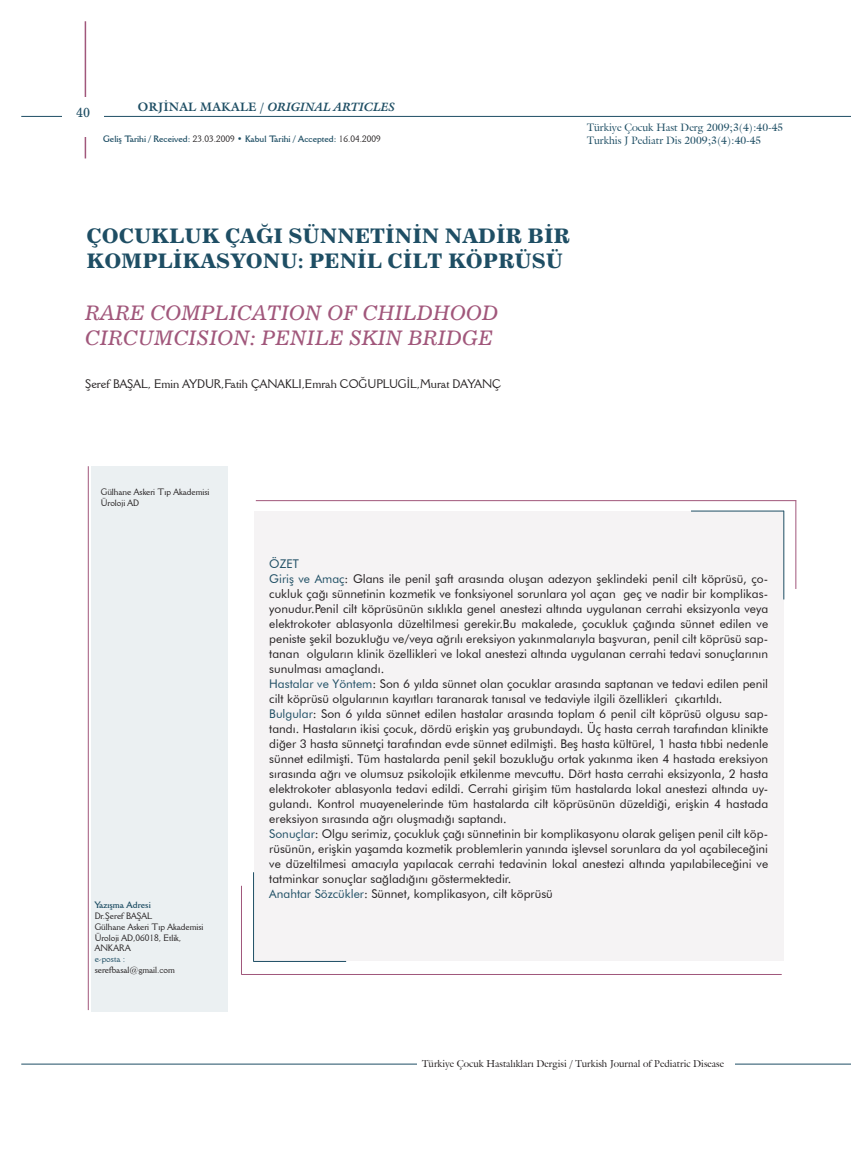
<style>
.page{position:relative;width:851px;height:1170px;background:#fff}
.page>*{position:absolute;margin:0;border:0;box-sizing:border-box;transform-origin:0 0}
.t1{font:21px "Century 731 BT Bold A";color:#1e4e64}
.t2{font:21px "Century 731 BT Italic A";color:#a1577b}
.t3{font:13.5px "Century 731 BT Roman A";color:#1e4e64}
.t4{font:12px/15px "Futura BT";color:#231f20;text-align:justify}
.t5{font:12px "Della Robbia BT";color:#231f20}
.t6{font:italic 700 12px "Galliard IT Cby BT";color:#1e4e64}
.t7{font:12px "Futura BT";color:#1e4e64}
.t8{font:10.5px "Galliard IT Cby BT";color:#1e4e64}
.t9{font:9.75px "Galliard IT Cby BT";color:#231f20}
.t10{font:9px/10.8px "Della Robbia BT";color:#231f20}
.t11{font:700 9px "Della Robbia BT";color:#1e4e64}
.t12{font:9px "Della Robbia BT";color:#1e4e64}
.s1{font-style:normal}
.s2{font-weight:400;color:#231f20}
.s3{color:#1e4e64}
</style>
<div class="page">
<hr style="left:85px;top:21px;width:1px;height:137px;background:#a1577b">
<hr style="left:21px;top:116px;width:829px;height:1px;background:#1e4e64">
<hr style="left:21px;top:1063px;width:829px;height:1px;background:#1e4e64">
<img style="left:62px;top:97px;width:41px;height:40px">
<div style="left:417px;top:1051px;width:318px;height:26px;background:#fff"></div>
<div style="left:254px;top:511px;width:529px;height:449px;background:#f5f3f4"></div>
<div style="left:92px;top:466px;width:136px;height:545px;background:#ebf0f2"></div>
<hr style="left:88px;top:466px;width:1px;height:543px;background:#a1577b">
<hr style="left:795px;top:500px;width:1px;height:89px;background:#a1577b">
<hr style="left:241px;top:885px;width:1px;height:89px;background:#a1577b">
<hr style="left:783px;top:510px;width:1px;height:89px;background:#1e4e64">
<hr style="left:253px;top:872px;width:1px;height:88px;background:#1e4e64">
<hr style="left:256px;top:500px;width:540px;height:1px;background:#a1577b">
<hr style="left:241px;top:974px;width:540px;height:1px;background:#a1577b">
<hr style="left:691px;top:510px;width:92px;height:1px;background:#1e4e64">
<hr style="left:253px;top:961px;width:93px;height:1px;background:#1e4e64">
<p class="t3" style="left:76px;top:104px;width:16px">40</p>
<p class="t6" style="left:138px;top:99px;width:258px"><span class="s1">ORJİNAL MAKALE /</span> ORIGINAL ARTICLES</p>
<p class="t8" style="left:587px;top:120px;width:197px">Türkiye Çocuk Hast Derg 2009;3(4):40-45</p>
<p class="t11" style="left:103px;top:133px;width:279px">Geliş Tarihi / Received: <span class="s2">23.03.2009</span> • Kabul Tarihi / Accepted: <span class="s2">16.04.2009</span></p>
<p class="t8" style="left:587px;top:133px;width:176px">Turkhis J Pediatr Dis 2009;3(4):40-45</p>
<p class="t1" style="left:86px;top:223px;width:485px">ÇOCUKLUK ÇAĞI SÜNNETİNİN NADİR BİR</p>
<p class="t1" style="left:86px;top:248px;width:478px">KOMPLİKASYONU: PENİL CİLT KÖPRÜSÜ</p>
<p class="t2" style="left:85px;top:300px;width:415px">RARE COMPLICATION OF CHILDHOOD</p>
<p class="t2" style="left:85px;top:325px;width:409px">CIRCUMCISION: PENILE SKIN BRIDGE</p>
<p class="t5" style="left:85px;top:376px;width:417px">Şeref BAŞAL, Emin AYDUR,Fatih ÇANAKLI,Emrah COĞUPLUGİL,Murat DAYANÇ</p>
<p class="t10" style="left:101px;top:486px;width:110px">Gülhane Askeri Tıp Akademisi<br>Üroloji AD</p>
<p class="t11" style="left:95px;top:899px;width:58px">Yazışma Adresi</p>
<p class="t10" style="left:95px;top:910px;width:59px">Dr.Şeref BAŞAL</p>
<p class="t10" style="left:95px;top:920px;width:110px">Gülhane Askeri Tıp Akademisi</p>
<p class="t10" style="left:95px;top:931px;width:88px">Üroloji AD,06018, Etlik,<br>ANKARA</p>
<p class="t12" style="left:95px;top:953px;width:32px">e-posta :</p>
<p class="t10" style="left:95px;top:964px;width:82px">serefbasal@gmail.com</p>
<p class="t7" style="left:269px;top:556px;width:31px">ÖZET</p>
<p class="t4" style="left:269px;top:571px;width:500px"><span class="s3">Giriş ve Amaç</span>: Glans ile penil şaft arasında oluşan adezyon şeklindeki penil cilt köprüsü, ço&shy;cukluk çağı sünnetinin kozmetik ve fonksiyonel sorunlara yol açan geç ve nadir bir komplikas&shy;yonudur.Penil cilt köprüsünün sıklıkla genel anestezi altında uygulanan cerrahi eksizyonla veya elektrokoter ablasyonla düzeltilmesi gerekir.Bu makalede, çocukluk çağında sünnet edilen ve peniste şekil bozukluğu ve/veya ağrılı ereksiyon yakınmalarıyla başvuran, penil cilt köprüsü sap&shy;tanan olguların klinik özellikleri ve lokal anestezi altında uygulanan cerrahi tedavi sonuçlarının sunulması amaçlandı.</p>
<p class="t4" style="left:269px;top:676px;width:500px"><span class="s3">Hastalar ve Yöntem</span>: Son 6 yılda sünnet olan çocuklar arasında saptanan ve tedavi edilen penil cilt köprüsü olgularının kayıtları taranarak tanısal ve tedaviyle ilgili özellikleri çıkartıldı.</p>
<p class="t4" style="left:269px;top:706px;width:500px"><span class="s3">Bulgular</span>: Son 6 yılda sünnet edilen hastalar arasında toplam 6 penil cilt köprüsü olgusu sap&shy;tandı. Hastaların ikisi çocuk, dördü erişkin yaş grubundaydı. Üç hasta cerrah tarafından klinikte diğer 3 hasta sünnetçi tarafından evde sünnet edilmişti. Beş hasta kültürel, 1 hasta tıbbi nedenle sünnet edilmişti. Tüm hastalarda penil şekil bozukluğu ortak yakınma iken 4 hastada ereksiyon sırasında ağrı ve olumsuz psikolojik etkilenme mevcuttu. Dört hasta cerrahi eksizyonla, 2 hasta elektrokoter ablasyonla tedavi edildi. Cerrahi girişim tüm hastalarda lokal anestezi altında uy&shy;gulandı. Kontrol muayenelerinde tüm hastalarda cilt köprüsünün düzeldiği, erişkin 4 hastada ereksiyon sırasında ağrı oluşmadığı saptandı.</p>
<p class="t4" style="left:269px;top:826px;width:500px"><span class="s3">Sonuçlar</span>: Olgu serimiz, çocukluk çağı sünnetinin bir komplikasyonu olarak gelişen penil cilt köp&shy;rüsünün, erişkin yaşamda kozmetik problemlerin yanında işlevsel sorunlara da yol açabileceğini ve düzeltilmesi amacıyla yapılacak cerrahi tedavinin lokal anestezi altında yapılabileceğini ve tatminkar sonuçlar sağladığını göstermektedir.</p>
<p class="t4" style="left:269px;top:886px;width:285px"><span class="s3">Anahtar Sözcükler</span>: Sünnet, komplikasyon, cilt köprüsü</p>
<p class="t9" style="left:422px;top:1056px;width:303px">Türkiye Çocuk Hastalıkları Dergisi / Turkish Journal of Pediatric Disease</p>
</div>
